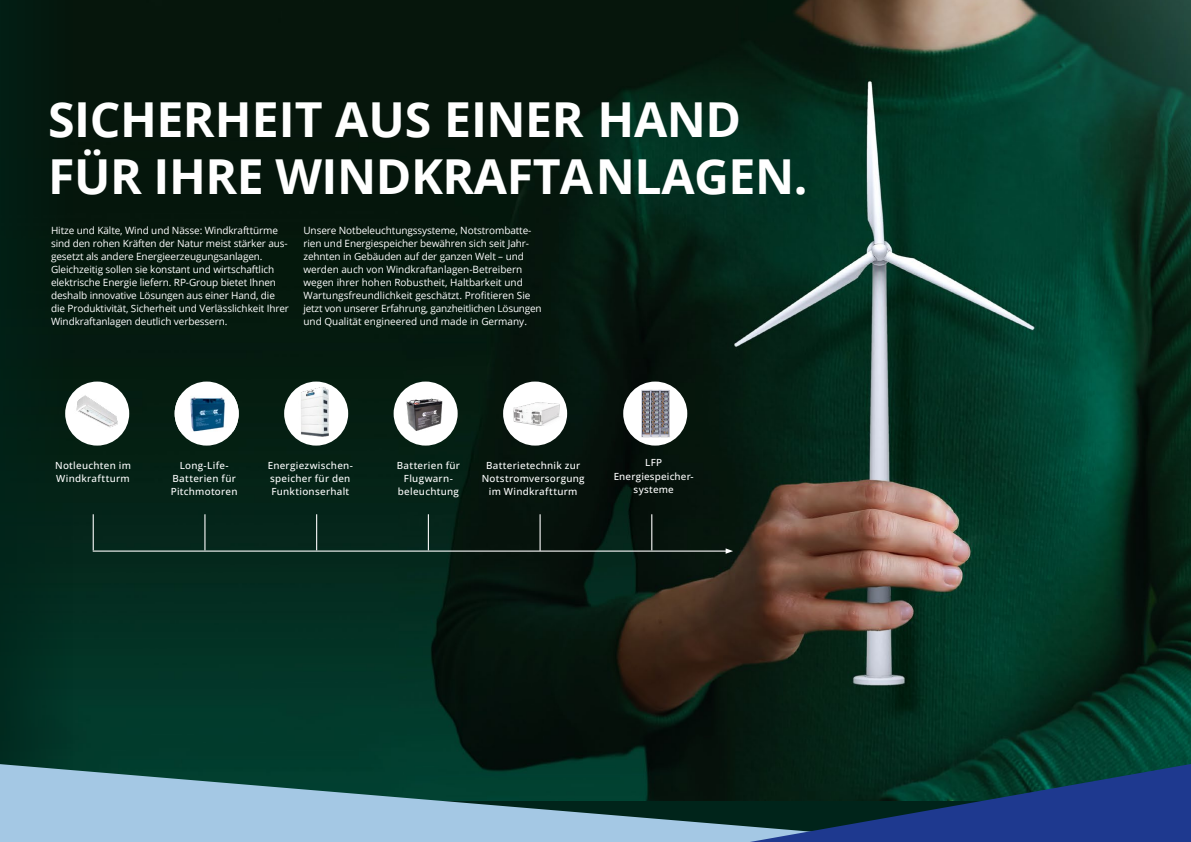
<style>
.page{position:relative;width:1191px;height:842px;background:#fff}
.page>*{position:absolute;margin:0;border:0;box-sizing:border-box;transform-origin:0 0}
.t1{font:700 48.2px/57.1px "Open Sans";letter-spacing:-.01em;color:#fff}
.t2{font:10px/13px "Open Sans";letter-spacing:-.01em;color:#fff}
.t3{font:500 9.8px/13.1px "Open Sans";letter-spacing:.025em;color:#fff;text-align:center}
</style>
<div class="page">
<img style="left:0;top:0;width:1191px;height:764px">
<div style="left:393px;top:382px;width:65px;height:64px;background:#fff;border-radius:50%"></div>
<img style="left:393px;top:392px;width:65px;height:43px">
<div style="left:503px;top:382px;width:64px;height:64px;background:#fff;border-radius:50%"></div>
<img style="left:503px;top:392px;width:64px;height:45px">
<div style="left:623px;top:382px;width:64px;height:64px;background:#fff;border-radius:50%"></div>
<img style="left:641px;top:389px;width:29px;height:48px">
<hr style="left:93px;top:550px;width:634px;height:2px;background:#fff">
<svg style="left:725px;top:548px;width:8px;height:6px"></svg>
<hr style="left:93px;top:514px;width:1px;height:36px;background:#fff">
<hr style="left:204px;top:514px;width:1px;height:36px;background:#fff">
<hr style="left:316px;top:514px;width:1px;height:36px;background:#fff">
<hr style="left:428px;top:514px;width:1px;height:36px;background:#fff">
<hr style="left:651px;top:514px;width:1px;height:36px;background:#fff">
<hr style="left:539px;top:514px;width:1px;height:37px;background:#fff">
<div style="left:65px;top:382px;width:64px;height:64px;background:#fff;border-radius:50%"></div>
<img style="left:65px;top:394px;width:64px;height:52px">
<div style="left:175px;top:382px;width:64px;height:64px;background:#fff;border-radius:50%"></div>
<img style="left:175px;top:396px;width:64px;height:36px">
<div style="left:284px;top:382px;width:64px;height:64px;background:#fff;border-radius:50%"></div>
<img style="left:293px;top:384px;width:44px;height:56px">
<svg style="left:0;top:764px;width:750px;height:78px;background:#628c97"></svg>
<svg style="left:750px;top:764px;width:441px;height:78px;background:#12355a"></svg>
<h1 class="t1" style="left:48px;top:89px;width:761px">SICHERHEIT AUS EINER HAND<br>FÜR IHRE WINDKRAFTANLAGEN.</h1>
<p class="t2" style="left:51px;top:224px;width:239px">Hitze und Kälte, Wind und Nässe: Windkrafttürme sind den rohen Kräften der Natur meist stärker aus&shy;gesetzt als andere Energieerzeugungsanlagen.<br>Gleichzeitig sollen sie konstant und wirtschaftlich elektrische Energie liefern. RP-Group bietet Ihnen deshalb innovative Lösungen aus einer Hand, die die Produktivität, Sicherheit und Verlässlichkeit Ihrer Windkraftanlagen deutlich verbessern.</p>
<p class="t2" style="left:303px;top:224px;width:240px">Unsere Notbeleuchtungssysteme, Notstrombatte&shy;rien und Energiespeicher bewähren sich seit Jahr&shy;zehnten in Gebäuden auf der ganzen Welt – und werden auch von Windkraftanlagen-Betreibern wegen ihrer hohen Robustheit, Haltbarkeit und Wartungsfreundlichkeit geschätzt. Profitieren Sie jetzt von unserer Erfahrung, ganzheitlichen Lösungen und Qualität engineered und made in Germany.</p>
<p class="t3" style="left:55px;top:458px;width:77px;text-align:left">Notleuchten im<br>Windkraftturm</p>
<p class="t3" style="left:171px;top:458px;width:68px">Long-Life-<br>Batterien für<br>Pitchmotoren</p>
<p class="t3" style="left:268px;top:458px;width:87px;text-align:left">Energiezwischen&shy;speicher für den<br>Funktionserhalt</p>
<p class="t3" style="left:397px;top:458px;width:65px">Batterien für<br>Flugwarn&shy;beleuchtung</p>
<p class="t3" style="left:613px;top:456px;width:81px">LFP<br>Energiespeicher&shy;systeme</p>
<p class="t3" style="left:482px;top:458px;width:104px">Batterietechnik zur<br>Notstromversorgung im Windkraftturm</p>
</div>
